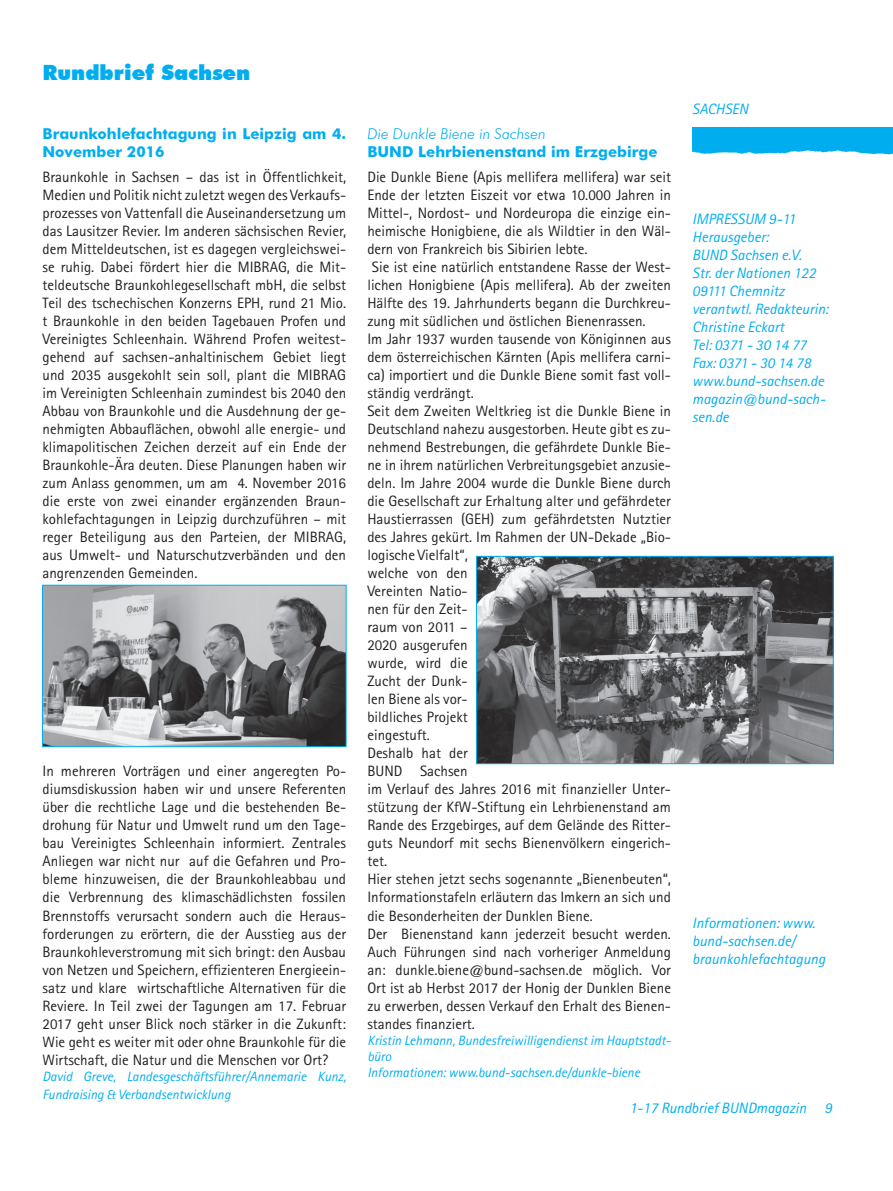
<style>
.page{position:relative;width:893px;height:1191px;background:#fff}
.page>*{position:absolute;margin:0;border:0;box-sizing:border-box;transform-origin:0 0}
.t1{font:900 21px "Futura BT";color:#00aeef}
.t2{font:15px/18px "Rotis Sans Serif";color:#231f20;text-align:justify}
.t3{font:italic 15px/18px "Rotis Sans Serif";color:#00aeef}
.t4{font:700 15px/18px "Futura BT";color:#00aeef}
.t5{font:italic 300 15px "Futura BT";color:#00aeef}
.t6{font:italic 13.5px/16.2px "Rotis Sans Serif";color:#00aeef}
</style>
<div class="page">
<img style="left:692px;top:128px;width:201px;height:27px">
<img style="left:478px;top:558px;width:353px;height:204px">
<div style="left:476px;top:556px;width:357px;height:208px;border:1px solid #00aeef"></div>
<img style="left:44px;top:587px;width:300px;height:158px">
<div style="left:42px;top:585px;width:304px;height:162px;border:1px solid #00aeef"></div>
<h1 class="t1" style="left:43px;top:60px;width:209px">Rundbrief Sachsen</h1>
<p class="t4" style="left:43px;top:125px;width:305px">Braunkohlefachtagung in Leipzig am 4.<br>November 2016</p>
<p class="t2" style="left:43px;top:168px;width:305px">Braunkohle in Sachsen – das ist in Öffentlichkeit, Medien und Politik nicht zuletzt wegen des Verkaufs&shy;prozesses von Vattenfall die Auseinandersetzung um das Lausitzer Revier. Im anderen sächsischen Revier, dem Mitteldeutschen, ist es dagegen vergleichswei&shy;se ruhig. Dabei fördert hier die MIBRAG, die Mit&shy;teldeutsche Braunkohlegesellschaft mbH, die selbst Teil des tschechischen Konzerns EPH, rund 21 Mio. t Braunkohle in den beiden Tagebauen Profen und Vereinigtes Schleenhain. Während Profen weitest&shy;gehend auf sachsen-anhaltinischem Gebiet liegt und 2035 ausgekohlt sein soll, plant die MIBRAG im Vereinigten Schleenhain zumindest bis 2040 den Abbau von Braunkohle und die Ausdehnung der ge&shy;nehmigten Abbauflächen, obwohl alle energie- und klimapolitischen Zeichen derzeit auf ein Ende der Braunkohle-Ära deuten. Diese Planungen haben wir zum Anlass genommen, um am 4. November 2016 die erste von zwei einander ergänzenden Braun&shy;kohlefachtagungen in Leipzig durchzuführen – mit reger Beteiligung aus den Parteien, der MIBRAG, aus Umwelt- und Naturschutzverbänden und den angrenzenden Gemeinden.</p>
<p class="t2" style="left:43px;top:762px;width:305px">In mehreren Vorträgen und einer angeregten Po&shy;diumsdiskussion haben wir und unsere Referenten über die rechtliche Lage und die bestehenden Be&shy;drohung für Natur und Umwelt rund um den Tage&shy;bau Vereinigtes Schleenhain informiert. Zentrales Anliegen war nicht nur auf die Gefahren und Pro&shy;bleme hinzuweisen, die der Braunkohleabbau und die Verbrennung des klimaschädlichsten fossilen Brennstoffs verursacht sondern auch die Heraus&shy;forderungen zu erörtern, die der Ausstieg aus der Braunkohleverstromung mit sich bringt: den Ausbau von Netzen und Speichern, effizienteren Energieein&shy;satz und klare wirtschaftliche Alternativen für die Reviere. In Teil zwei der Tagungen am 17. Februar 2017 geht unser Blick noch stärker in die Zukunft:<br>Wie geht es weiter mit oder ohne Braunkohle für die Wirtschaft, die Natur und die Menschen vor Ort?</p>
<p class="t6" style="left:43px;top:1067px;width:305px;line-height:18px">David Greve, Landesgeschäftsführer/Annemarie Kunz,<br>Fundraising &amp; Verbandsentwicklung</p>
<p class="t5" style="left:367px;top:125px;width:180px">Die Dunkle Biene in Sachsen</p>
<p class="t4" style="left:367px;top:143px;width:292px">BUND Lehrbienenstand im Erzgebirge</p>
<p class="t2" style="left:367px;top:168px;width:305px;text-align:left">Die Dunkle Biene (Apis mellifera mellifera) war seit Ende der letzten Eiszeit vor etwa 10.000 Jahren in Mittel-, Nordost- und Nordeuropa die einzige ein&shy;heimische Honigbiene, die als Wildtier in den Wäl&shy;dern von Frankreich bis Sibirien lebte.<br>Sie ist eine natürlich entstandene Rasse der West&shy;lichen Honigbiene (Apis mellifera). Ab der zweiten Hälfte des 19. Jahrhunderts begann die Durchkreu&shy;zung mit südlichen und östlichen Bienenrassen.<br>Im Jahr 1937 wurden tausende von Königinnen aus dem österreichischen Kärnten (Apis mellifera carni&shy;ca) importiert und die Dunkle Biene somit fast voll&shy;ständig verdrängt.<br>Seit dem Zweiten Weltkrieg ist die Dunkle Biene in Deutschland nahezu ausgestorben. Heute gibt es zu&shy;nehmend Bestrebungen, die gefährdete Dunkle Bie&shy;ne in ihrem natürlichen Verbreitungsgebiet anzusie&shy;deln. Im Jahre 2004 wurde die Dunkle Biene durch die Gesellschaft zur Erhaltung alter und gefährdeter Haustierrassen (GEH) zum gefährdetsten Nutztier des Jahres gekürt. Im Rahmen der UN-Dekade „Bio&shy;logische Vielfalt“,<br>welche von den<br>Vereinten Natio-<br>nen für den Zeit-<br>raum von 2011 –<br>2020 ausgerufen<br>wurde, wird die<br>Zucht der Dunk-<br>len Biene als vor-<br>bildliches Projekt<br>eingestuft.<br>Deshalb hat der<br>BUND Sachsen<br>im Verlauf des Jahres 2016 mit finanzieller Unter&shy;stützung der KfW-Stiftung ein Lehrbienenstand am Rande des Erzgebirges, auf dem Gelände des Ritter&shy;guts Neundorf mit sechs Bienenvölkern eingerich&shy;tet.<br>Hier stehen jetzt sechs sogenannte „Bienenbeuten“, Informationstafeln erläutern das Imkern an sich und die Besonderheiten der Dunklen Biene.<br>Der Bienenstand kann jederzeit besucht werden.<br>Auch Führungen sind nach vorheriger Anmeldung an: dunkle.biene@bund-sachsen.de möglich. Vor Ort ist ab Herbst 2017 der Honig der Dunklen Biene zu erwerben, dessen Verkauf den Erhalt des Bienen&shy;standes finanziert.</p>
<p class="t6" style="left:367px;top:1032px;width:305px">Kristin Lehmann, Bundesfreiwilligendienst im Hauptstadt&shy;büro<br>Informationen: www.bund-sachsen.de/dunkle-biene</p>
<p class="t3" style="left:692px;top:100px;width:25px">Sachsen</p>
<p class="t3" style="left:692px;top:210px;width:138px">IMPRESSUM 9-11<br>Herausgeber:<br>BUND Sachsen e.V.<br>Str. der Nationen 122<br>09111 Chemnitz verantwtl. Redakteurin:<br>Christine Eckart<br>Tel: 0371 - 30 14 77<br>Fax: 0371 - 30 14 78 www.bund-sachsen.de magazin@bund-sach&shy;sen.de</p>
<p class="t3" style="left:692px;top:914px;width:135px">Informationen: www. bund-sachsen.de/ braunkohlefachtagung</p>
<p class="t3" style="left:629px;top:1099px;width:204px">1-17 Rundbrief BUNDmagazin 9</p>
</div>
